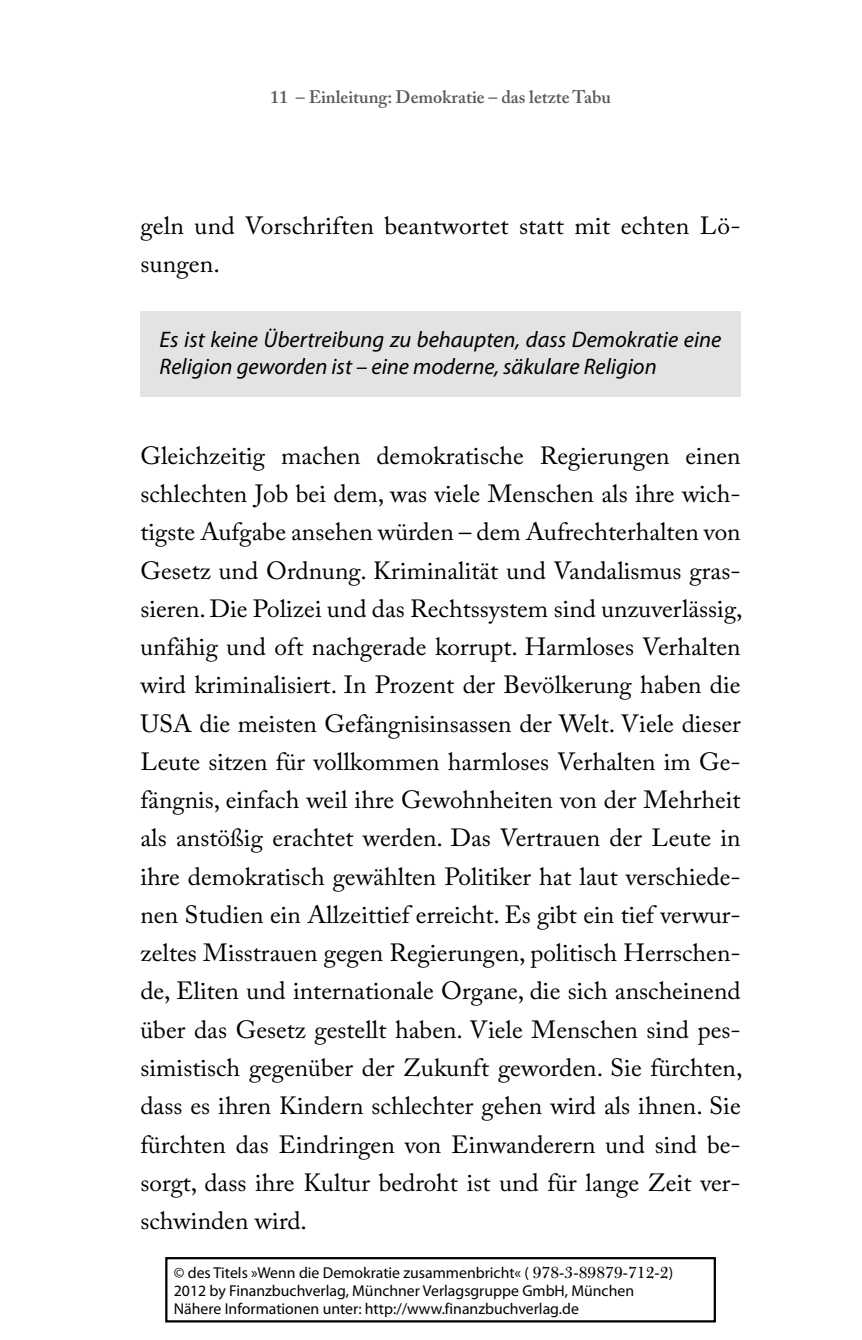
<style>
.page{position:relative;width:862px;height:1340px;background:#fff}
.page>*{position:absolute;margin:0;border:0;box-sizing:border-box;transform-origin:0 0}
._02_Body{font:24.75px/38.2px "Adobe Caslon Pro";color:#000}
.t1{font:italic 22.5px/27px "Myriad Pro";color:#000}
.zz_KK_rechts{font:600 18px "Adobe Caslon Pro";color:#58595b}
.t2{font:15.75px/18px "Myriad Pro";color:#000}
.s1{font-family:"Bulmer MT Std";font-size:18px}
</style>
<div class="page">
<div style="left:140px;top:311px;width:600px;height:86px;background:#e2e3e4"></div>
<div style="left:165px;top:1256px;width:550px;height:66px;border:2px solid #000"></div>
<p class="zz_KK_rechts" style="left:270px;top:86px;width:342px">11 – Einleitung: Demokratie – das letzte Tabu</p>
<p class="_02_Body" style="left:140px;top:206px;width:601px">geln und Vorschriften beantwortet statt mit echten Lö&shy;sungen.</p>
<p class="t1" style="left:159px;top:327px;width:563px">Es ist keine Übertreibung zu behaupten, dass Demokratie eine<br>Religion geworden ist – eine moderne, säkulare Religion</p>
<p class="_02_Body" style="left:140px;top:436px;width:603px;text-align:justify">Gleichzeitig machen demokratische Regierungen einen schlechten Job bei dem, was viele Menschen als ihre wich&shy;tigste Aufgabe ansehen würden – dem Aufrechterhalten von Gesetz und Ordnung. Kriminalität und Vandalismus gras&shy;sieren. Die Polizei und das Rechtssystem sind unzuverlässig, unfähig und oft nachgerade korrupt. Harmloses Verhalten wird kriminalisiert. In Prozent der Bevölkerung haben die USA die meisten Gefängnisinsassen der Welt. Viele dieser Leute sitzen für vollkommen harmloses Verhalten im Ge&shy;fängnis, einfach weil ihre Gewohnheiten von der Mehrheit als anstößig erachtet werden. Das Vertrauen der Leute in ihre demokratisch gewählten Politiker hat laut verschiede&shy;nen Studien ein Allzeittief erreicht. Es gibt ein tief verwur&shy;zeltes Misstrauen gegen Regierungen, politisch Herrschen&shy;de, Eliten und internationale Organe, die sich anscheinend über das Gesetz gestellt haben. Viele Menschen sind pes&shy;simistisch gegenüber der Zukunft geworden. Sie fürchten, dass es ihren Kindern schlechter gehen wird als ihnen. Sie fürchten das Eindringen von Einwanderern und sind be&shy;sorgt, dass ihre Kultur bedroht ist und für lange Zeit ver&shy;schwinden wird.</p>
<p class="t2" style="left:174px;top:1263px;width:500px">© des Titels »Wenn die Demokratie zusammenbricht« ( <span class="s1">978-3-89879-712-2</span>)<br>2012 by Finanzbuchverlag, Münchner Verlagsgruppe GmbH, München<br>Nähere Informationen unter: http://www.finanzbuchverlag.de</p>
</div>
